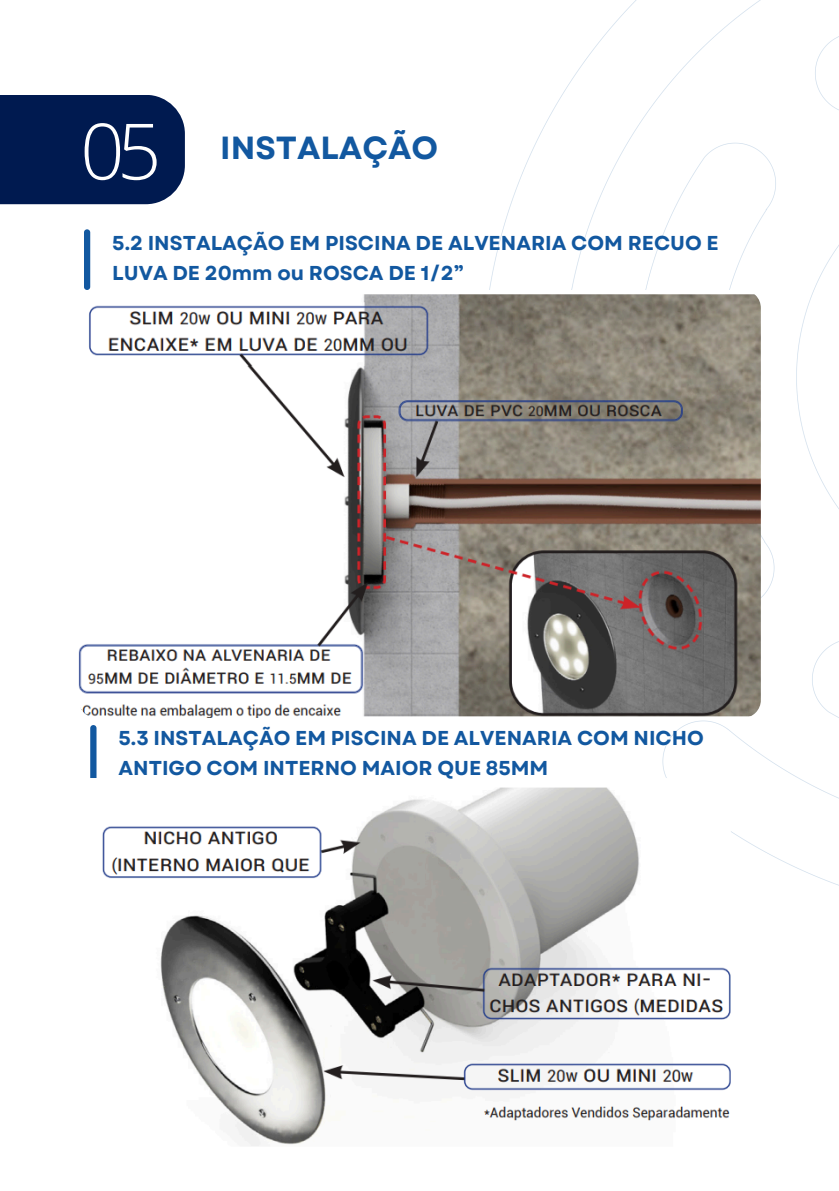
<style>
.page{position:relative;width:839px;height:1191px;background:#fff}
.page>*{position:absolute;margin:0;border:0;box-sizing:border-box;transform-origin:0 0}
.t1{font:300 77.8px "Open Sans";color:#fff}
.t2{font:700 32px "Garet";color:#1258a0}
.t3{font:700 20.2px/30.2px "Garet";color:#1258a0}
</style>
<div class="page">
<div style="left:0;top:95px;width:185px;height:109px;background:#001a50"></div>
<svg style="left:84px;top:229px;width:6px;height:61px"></svg>
<img style="left:489px;top:0;width:349px;height:885px">
<img style="left:79px;top:290px;width:681px;height:428px">
<svg style="left:90px;top:725px;width:6px;height:53px"></svg>
<img style="left:102px;top:778px;width:628px;height:368px">
<p class="t1" style="left:80px;top:96px;width:83px">05</p>
<p class="t2" style="left:220px;top:125px;width:219px">INSTALAÇÃO</p>
<p class="t3" style="left:112px;top:228px;width:608px">5.2 INSTALAÇÃO EM PISCINA DE ALVENARIA COM RECUO E<br>LUVA DE 20mm ou ROSCA DE 1/2”</p>
<p class="t3" style="left:118px;top:723px;width:586px">5.3 INSTALAÇÃO EM PISCINA DE ALVENARIA COM NICHO<br>ANTIGO COM INTERNO MAIOR QUE 85MM</p>
</div>
